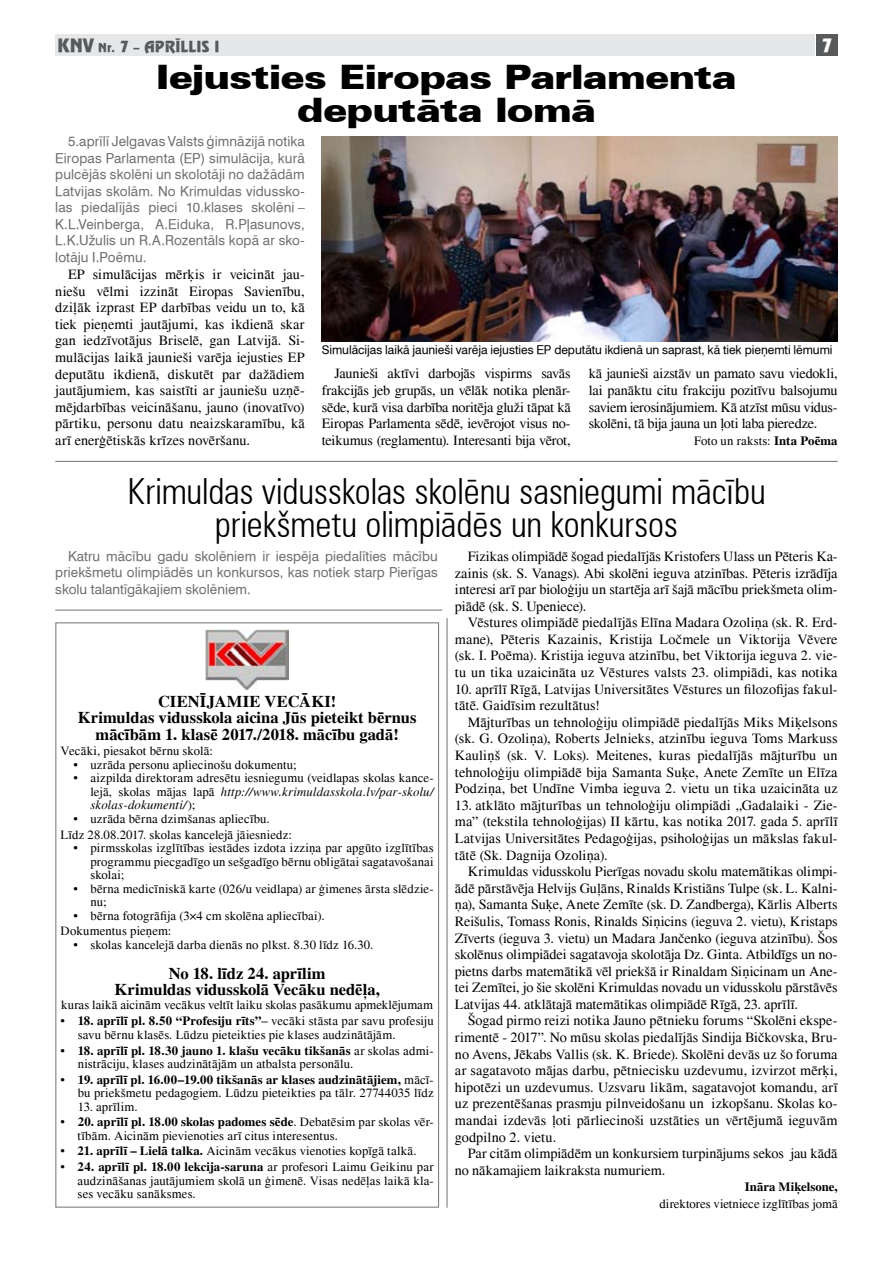
<style>
.page{position:relative;width:893px;height:1263px;background:#fff}
.page>*{position:absolute;margin:0;border:0;box-sizing:border-box;transform-origin:0 0}
.t1{font:300 condensed 36px/33px "Zurich TL";letter-spacing:-.005em;color:#000;text-align:center}
.t2{font:900 expanded 33px/33px "Zurich TL";color:#000;text-align:center}
.t3{font:18px "Revue TL";color:#fff}
.t4{font:700 16.5px/16.5px "Times";letter-spacing:.005em;color:#000;text-align:center}
.t5{font:15px "Revue TL";letter-spacing:.005em;color:#58595b}
.t6{font:14.25px/16.6px "Times";color:#000;text-align:justify}
.t7{font:13.5px/16.5px "Swiss 721 TL";letter-spacing:.005em;color:#6d6f71;text-align:justify}
.t8{font:12.75px/13.5px "Times";letter-spacing:.005em;color:#000}
.t9{font:700 12.75px "Times";letter-spacing:.005em;color:#000}
.t10{font:12px "Swiss 721 TL";letter-spacing:-.005em;color:#000}
.s1{font-size:18px}
.s2{font-size:12px}
.s3{font-weight:700}
.s4{font-style:italic}
</style>
<div class="page">
<div style="left:55px;top:34px;width:759px;height:22px;background:#e6e7e8"></div>
<div style="left:816px;top:34px;width:22px;height:22px;background:#58595b"></div>
<img style="left:206px;top:630px;width:83px;height:61px">
<img style="left:322px;top:136px;width:516px;height:202px">
<hr style="left:55px;top:609px;width:387px;height:2px;background:#808285">
<hr style="left:55px;top:461px;width:783px;height:1px;background:#808285">
<hr style="left:446px;top:618px;width:2px;height:590px;background:#808285">
<p class="t5" style="left:57px;top:37px;width:164px"><span class="s1">KNV</span> <span class="s2">Nr.</span> 7 <span class="s2">–</span> APRĪLLIS I</p>
<p class="t3" style="left:821px;top:34px;width:14px">7</p>
<h2 class="t2" style="left:156px;top:61px;width:581px">Iejusties Eiropas Parlamenta deputāta lomā</h2>
<p class="t7" style="left:55px;top:133px;width:251px;text-indent:13px">5.aprīlī Jelgavas Valsts ģimnāzijā notika Eiropas Parlamenta (EP) simulācija, kurā pulcējās skolēni un skolotāji no dažādām Latvijas skolām. No Krimuldas vidussko&shy;las piedalījās pieci 10.klases skolēni – K.L.Veinberga, A.Eiduka, R.Pļasunovs, L.K.Užulis un R.A.Rozentāls kopā ar sko&shy;lotāju I.Poēmu.</p>
<p class="t6" style="left:55px;top:266px;width:251px;text-indent:13px">EP simulācijas mērķis ir veicināt jau&shy;niešu vēlmi izzināt Eiropas Savienību, dziļāk izprast EP darbības veidu un to, kā tiek pieņemti jautājumi, kas ikdienā skar gan iedzīvotājus Briselē, gan Latvijā. Si&shy;mulācijas laikā jaunieši varēja iejusties EP deputātu ikdienā, diskutēt par dažādiem jautājumiem, kas saistīti ar jauniešu uzņē&shy;mējdarbības veicināšanu, jauno (inovatīvo) pārtiku, personu datu neaizskaramību, kā arī enerģētiskās krīzes novēršanu.</p>
<p class="t10" style="left:322px;top:342px;width:512px">Simulācijas laikā jaunieši varēja iejusties EP deputātu ikdienā un saprast, kā tiek pieņemti lēmumi</p>
<p class="t6" style="left:322px;top:365px;width:250px;text-indent:13px">Jaunieši aktīvi darbojās vispirms savās frakcijās jeb grupās, un vēlāk notika plenār&shy;sēde, kurā visa darbība noritēja gluži tāpat kā Eiropas Parlamenta sēdē, ievērojot visus no&shy;teikumus (reglamentu). Interesanti bija vērot,</p>
<p class="t6" style="left:589px;top:366px;width:250px">kā jaunieši aizstāv un pamato savu viedokli, lai panāktu citu frakciju pozitīvu balsojumu saviem ierosinājumiem. Kā atzīst mūsu vidus&shy;skolēni, tā bija jauna un ļoti laba pieredze.</p>
<p class="t8" style="left:694px;top:434px;width:145px">Foto un raksts: <span class="s3">Inta Poēma</span></p>
<h1 class="t1" style="left:127px;top:475px;width:640px">Krimuldas vidusskolas skolēnu sasniegumi mācību priekšmetu olimpiādēs un konkursos</h1>
<p class="t7" style="left:55px;top:547px;width:384px;text-indent:13px">Katru mācību gadu skolēniem ir iespēja piedalīties mācību priekšmetu olimpiādēs un konkursos, kas notiek starp Pierīgas skolu talantīgākajiem skolēniem.</p>
<p class="t4" style="left:78px;top:693px;width:340px">CIENĪJAMIE VECĀKI!<br>Krimuldas vidusskola aicina Jūs pieteikt bērnus mācībām 1. klasē 2017./2018. mācību gadā!</p>
<p class="t8" style="left:61px;top:744px;width:154px">Vecāki, piesakot bērnu skolā:</p>
<p class="t8" style="left:73px;top:758px;width:225px">• uzrāda personu apliecinošu dokumentu;</p>
<p class="t8" style="left:90px;top:771px;width:345px;text-align:justify;text-indent:-17px">• aizpilda direktoram adresētu iesniegumu (veidlapas skolas kance&shy;lejā, skolas mājas lapā <span class="s4">http://www.krimuldasskola.lv/par-skolu/ skolas-dokumenti/</span>);</p>
<p class="t8" style="left:61px;top:811px;width:233px;line-height:15.6px;text-indent:13px">• uzrāda bērna dzimšanas apliecību.<br>Līdz 28.08.2017. skolas kancelejā jāiesniedz:</p>
<p class="t8" style="left:90px;top:841px;width:345px;text-align:justify;text-indent:-17px">• pirmsskolas izglītības iestādes izdota izziņa par apgūto izglītības programmu piecgadīgo un sešgadīgo bērnu obligātai sagatavošanai skolai;</p>
<p class="t8" style="left:90px;top:882px;width:345px;text-indent:-17px">• bērna medicīniskā karte (026/u veidlapa) ar ģimenes ārsta slēdzie&shy;nu;</p>
<p class="t8" style="left:61px;top:908px;width:266px;line-height:15.6px;text-indent:13px">• bērna fotogrāfija (3×4 cm skolēna apliecībai).<br>Dokumentus pieņem:</p>
<p class="t8" style="left:73px;top:938px;width:302px">• skolas kancelejā darba dienās no plkst. 8.30 līdz 16.30.</p>
<p class="t4" style="left:114px;top:965px;width:267px">No 18. līdz 24. aprīlim<br>Krimuldas vidusskolā Vecāku nedēļa,</p>
<p class="t8" style="left:61px;top:998px;width:373px">kuras laikā aicinām vecākus veltīt laiku skolas pasākumu apmeklējumam</p>
<p class="t8" style="left:78px;top:1014px;width:358px;text-indent:-17px">• <span class="s3">18. aprīlī pl. 8.50 “Profesiju rīts”</span>– vecāki stāsta par savu profesiju savu bērnu klasēs. Lūdzu pieteikties pie klases audzinātājām.</p>
<p class="t8" style="left:78px;top:1044px;width:358px;text-indent:-17px">• <span class="s3">18. aprīlī pl. 18.30 jauno 1. klašu vecāku tikšanās</span> ar skolas admi&shy;nistrāciju, klases audzinātājām un atbalsta personālu.</p>
<p class="t8" style="left:61px;top:1073px;width:375px;text-align:right">• <span class="s3">19. aprīlī pl. 16.00–19.00 tikšanās ar klases audzinātājiem,</span> mācī&shy;bu priekšmetu pedagogiem. Lūdzu pieteikties pa tālr. 27744035 līdz</p>
<p class="t8" style="left:78px;top:1100px;width:62px">13. aprīlim.</p>
<p class="t8" style="left:78px;top:1115px;width:358px;text-indent:-17px">• <span class="s3">20. aprīlī pl. 18.00 skolas padomes sēde</span>. Debatēsim par skolas vēr&shy;tībām. Aicinām pievienoties arī citus interesentus.</p>
<p class="t8" style="left:61px;top:1144px;width:357px">• <span class="s3">21. aprīlī – Lielā talka.</span> Aicinām vecākus vienoties kopīgā talkā.</p>
<p class="t8" style="left:78px;top:1160px;width:358px;text-align:justify;text-indent:-17px">• <span class="s3">24. aprīlī pl. 18.00 lekcija-saruna</span> ar profesori Laimu Geikinu par audzināšanas jautājumiem skolā un ģimenē. Visas nedēļas laikā kla&shy;ses vecāku sanāksmes.</p>
<p class="t6" style="left:455px;top:548px;width:384px;text-indent:13px">Fizikas olimpiādē šogad piedalījās Kristofers Ulass un Pēteris Ka&shy;zainis (sk. S. Vanags). Abi skolēni ieguva atzinības. Pēteris izrādīja interesi arī par bioloģiju un startēja arī šajā mācību priekšmeta olim&shy;piādē (sk. S. Upeniece).</p>
<p class="t6" style="left:455px;top:614px;width:384px;text-indent:13px">Vēstures olimpiādē piedalījās Elīna Madara Ozoliņa (sk. R. Erd&shy;mane), Pēteris Kazainis, Kristija Ločmele un Viktorija Vēvere (sk. I. Poēma). Kristija ieguva atzinību, bet Viktorija ieguva 2. vie&shy;tu un tika uzaicināta uz Vēstures valsts 23. olimpiādi, kas notika</p>
<p class="t6" style="left:455px;top:681px;width:384px">10. aprīlī Rīgā, Latvijas Universitātes Vēstures un filozofijas fakul&shy;tātē. Gaidīsim rezultātus!</p>
<p class="t6" style="left:455px;top:714px;width:384px;text-indent:13px">Mājturības un tehnoloģiju olimpiādē piedalījās Miks Miķelsons (sk. G. Ozoliņa), Roberts Jelnieks, atzinību ieguva Toms Markuss Kauliņš (sk. V. Loks). Meitenes, kuras piedalījās mājturību un tehnoloģiju olimpiādē bija Samanta Suķe, Anete Zemīte un Elīza Podziņa, bet Undīne Vimba ieguva 2. vietu un tika uzaicināta uz</p>
<p class="t6" style="left:455px;top:797px;width:384px">13. atklāto mājturības un tehnoloģiju olimpiādi „Gadalaiki - Zie&shy;ma” (tekstila tehnoloģijas) II kārtu, kas notika 2017. gada 5. aprīlī Latvijas Universitātes Pedagoģijas, psiholoģijas un mākslas fakul&shy;tātē (Sk. Dagnija Ozoliņa).</p>
<p class="t6" style="left:455px;top:863px;width:384px;text-indent:13px">Krimuldas vidusskolu Pierīgas novadu skolu matemātikas olimpi&shy;ādē pārstāvēja Helvijs Guļāns, Rinalds Kristiāns Tulpe (sk. L. Kalni&shy;ņa), Samanta Suķe, Anete Zemīte (sk. D. Zandberga), Kārlis Alberts Reišulis, Tomass Ronis, Rinalds Siņicins (ieguva 2. vietu), Kristaps Zīverts (ieguva 3. vietu) un Madara Jančenko (ieguva atzinību). Šos skolēnus olimpiādei sagatavoja skolotāja Dz. Ginta. Atbildīgs un no&shy;pietns darbs matemātikā vēl priekšā ir Rinaldam Siņicinam un Ane&shy;tei Zemītei, jo šie skolēni Krimuldas novadu un vidusskolu pārstāvēs Latvijas 44. atklātajā matemātikas olimpiādē Rīgā, 23. aprīlī.</p>
<p class="t6" style="left:455px;top:1012px;width:384px;text-indent:13px">Šogad pirmo reizi notika Jauno pētnieku forums “Skolēni ekspe&shy;rimentē - 2017”. No mūsu skolas piedalījās Sindija Bičkovska, Bru&shy;no Avens, Jēkabs Vallis (sk. K. Briede). Skolēni devās uz šo foruma ar sagatavoto mājas darbu, pētniecisku uzdevumu, izvirzot mērķi, hipotēzi un uzdevumus. Uzsvaru likām, sagatavojot komandu, arī uz prezentēšanas prasmju pilnveidošanu un izkopšanu. Skolas ko&shy;mandai izdevās ļoti pārliecinoši uzstāties un vērtējumā ieguvām godpilno 2. vietu.</p>
<p class="t6" style="left:455px;top:1145px;width:384px;text-indent:13px">Par citām olimpiādēm un konkursiem turpinājums sekos jau kādā no nākamajiem laikraksta numuriem.</p>
<p class="t9" style="left:745px;top:1179px;width:94px">Ināra Miķelsone,</p>
<p class="t8" style="left:659px;top:1197px;width:180px">direktores vietniece izglītības jomā</p>
</div>
